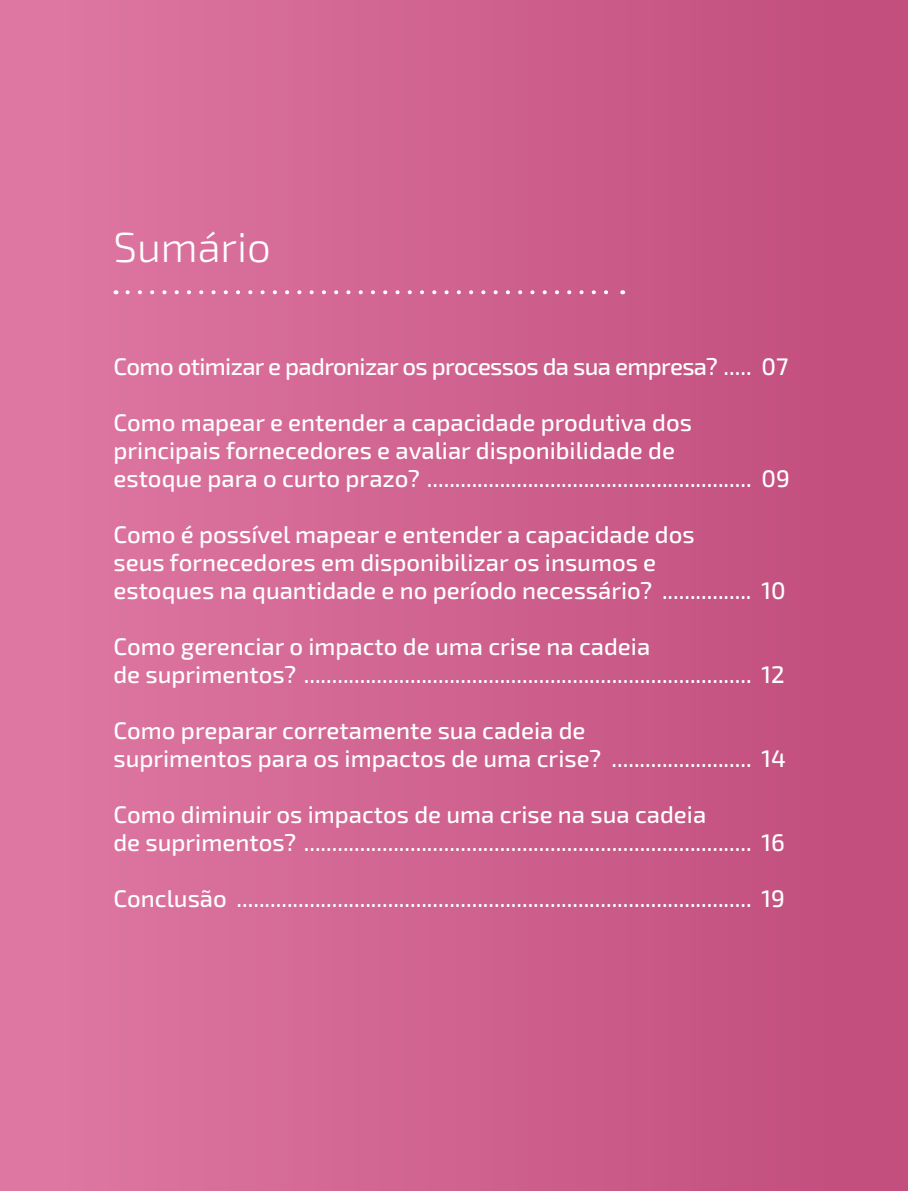
<style>
.page{position:relative;width:908px;height:1191px;background:#fff}
.page>*{position:absolute;margin:0;border:0;box-sizing:border-box;transform-origin:0 0}
.t1{font:300 42px "Exo 2";color:#fff}
.t2{font:500 24px/28px "Exo 2";color:#fff}
.t3{font:500 24px "Exo 2";letter-spacing:-.025em;color:#fff}
</style>
<div class="page">
<div style="left:0;top:0;width:907px;height:1191px;background:linear-gradient(to right,#df79a4,#c04c7c)"></div>
<svg style="left:0;top:949px;width:1px;height:242px"></svg>
<svg style="left:127px;top:290px;width:489px;height:4px"></svg>
<h1 class="t1" style="left:113px;top:223px;width:159px">Sumário</h1>
<p class="t3" style="left:113px;top:352px;width:676px">Como otimizar e padronizar os processos da sua empresa? ..... 07</p>
<p class="t2" style="left:113px;top:409px;width:677px">Como mapear e entender a capacidade produtiva dos principais fornecedores e avaliar disponibilidade de<br>estoque para o curto prazo? .......................................................... 09</p>
<p class="t2" style="left:113px;top:521px;width:673px">Como é possível mapear e entender a capacidade dos<br>seus fornecedores em disponibilizar os insumos e<br>estoques na quantidade e no período necessário? ................ 10</p>
<p class="t2" style="left:113px;top:633px;width:672px">Como gerenciar o impacto de uma crise na cadeia<br>de suprimentos? ................................................................................ 12</p>
<p class="t2" style="left:113px;top:717px;width:673px">Como preparar corretamente sua cadeia de<br>suprimentos para os impactos de uma crise? ......................... 14</p>
<p class="t2" style="left:113px;top:801px;width:672px">Como diminuir os impactos de uma crise na sua cadeia<br>de suprimentos? ................................................................................ 16</p>
<p class="t2" style="left:113px;top:885px;width:672px">Conclusão ............................................................................................ 19</p>
</div>
